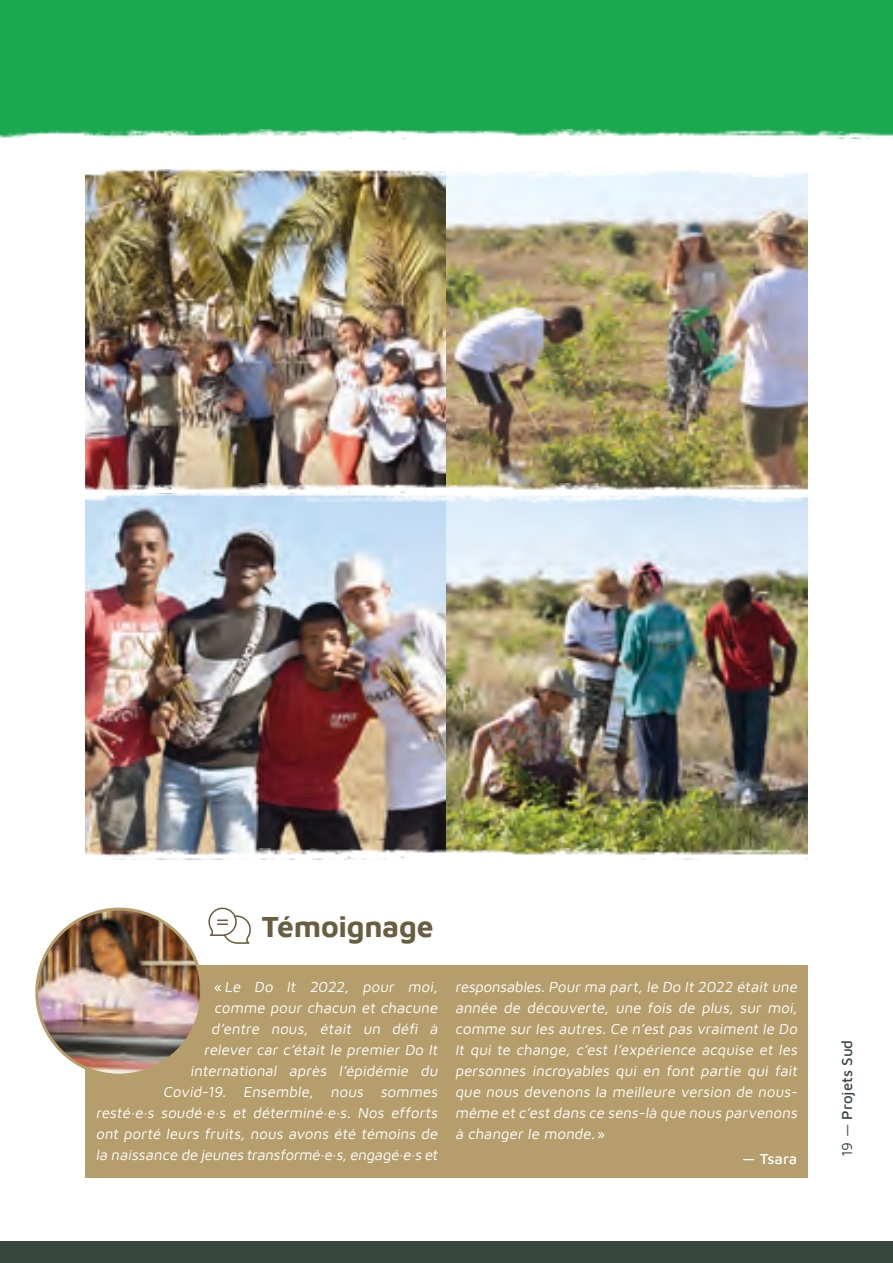
<style>
.page{position:relative;width:893px;height:1263px;background:#fff}
.page>*{position:absolute;margin:0;border:0;box-sizing:border-box;transform-origin:0 0}
.t1{font:700 30px "Maven Pro";letter-spacing:-.01em;color:#695e40}
.t2{font:15px/21px "Maven Pro";color:#fff;text-align:right}
.t3{font:500 15px "Maven Pro";letter-spacing:.005em;color:#38483e}
.t4{font:500 15px "Maven Pro";letter-spacing:-.005em;color:#fff}
.s1{font-weight:400}
</style>
<div class="page">
<div style="left:0;top:1242px;width:893px;height:21px;background:#38473d"></div>
<div style="left:0;top:0;width:893px;height:138px;background:#1aa851"></div>
<img style="left:0;top:130px;width:893px;height:9px">
<img style="left:85px;top:181px;width:723px;height:667px">
<div style="left:85px;top:965px;width:723px;height:213px;background:#b59e6c"></div>
<svg style="left:208px;top:907px;width:43px;height:37px"></svg>
<img style="left:37px;top:911px;width:162px;height:161px">
<img style="left:85px;top:169px;width:723px;height:12px">
<img style="left:85px;top:483px;width:723px;height:22px">
<img style="left:85px;top:848px;width:723px;height:12px">
<h1 class="t1" style="left:262px;top:906px;width:174px">Témoignage</h1>
<p class="t2" style="left:96px;top:975px;width:346px">« Le Do It 2022, pour moi,<br>comme pour chacun et chacune<br>d’entre nous, était un défi à<br>relever car c’était le premier Do It<br>international après l’épidémie du<br>Covid-19. Ensemble, nous sommes<br>resté·e·s soudé·e·s et déterminé·e·s. Nos efforts ont porté leurs fruits, nous avons été témoins de la naissance de jeunes transformé·e·s,engagé·e·s et</p>
<p class="t2" style="left:455px;top:975px;width:346px;text-align:justify">responsables.Pour ma part, le Do It 2022 était une année de découverte, une fois de plus, sur moi, comme sur les autres. Ce n’est pas vraiment le Do It qui te change, c’est l’expérience acquise et les personnes incroyables qui en font partie qui fait que nous devenons la meilleure version de nous&shy;même et c’est dans ce sens-là que nous parvenons à changer le monde.»</p>
<p class="t4" style="left:742px;top:1148px;width:57px">— Tsara</p>
<p class="t3" style="left:837px;top:1157px;width:119px;rotate:-90deg"><span class="s1">19 —</span> Projets Sud</p>
</div>
